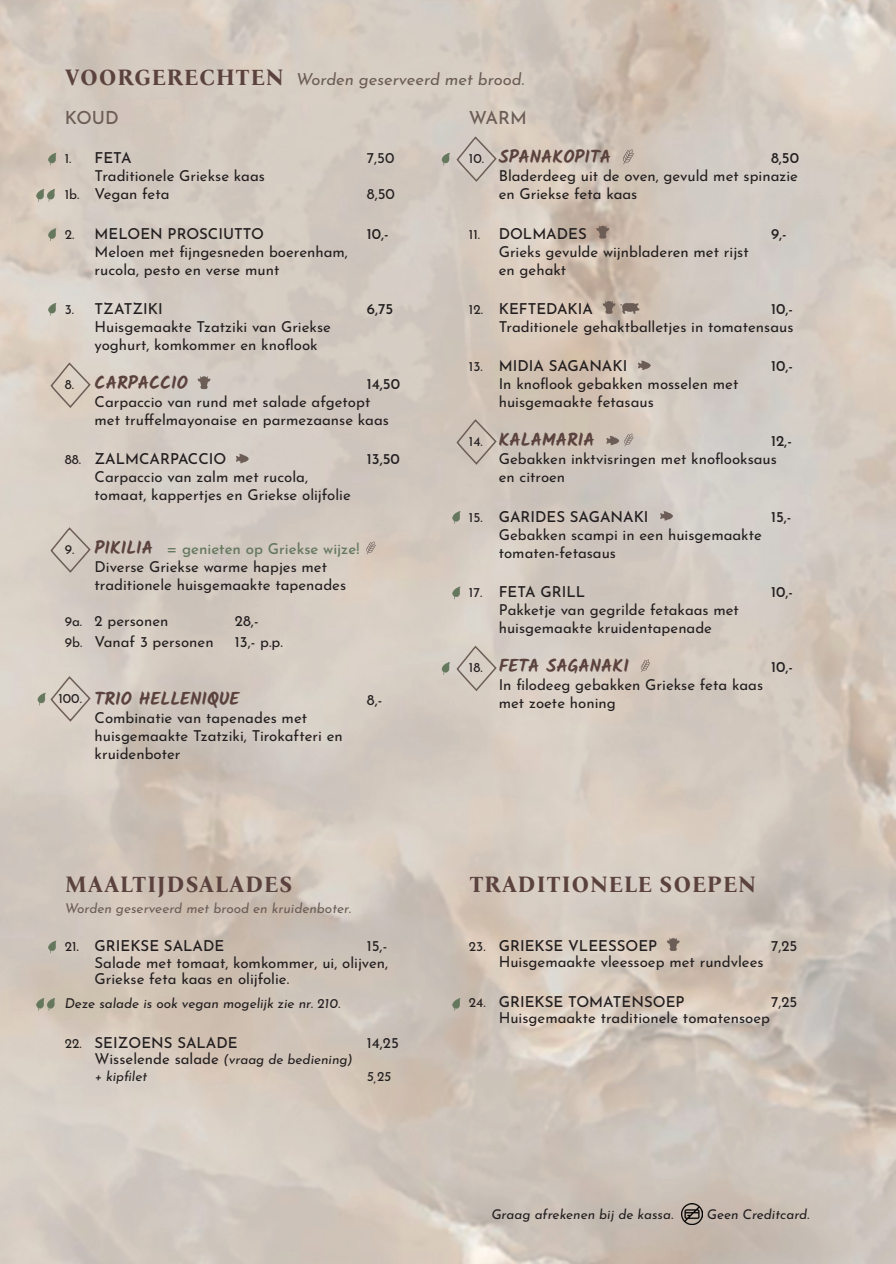
<style>
.page{position:relative;width:896px;height:1264px;background:#fff}
.page>*{position:absolute;margin:0;border:0;box-sizing:border-box;transform-origin:0 0}
.t1{font:700 22.5px "Bona Nova";letter-spacing:.04em;color:#5b423e}
.t2{font:700 18px "Kalam";color:#5b423e}
.t3{font:500 18px "Josefin Sans";color:#6c5e57}
.t4{font:italic 16.5px "Josefin Sans";color:#6c5e57}
.t5{font:15px/18px "Josefin Sans";color:#231f20}
.t6{font:500 15px "Josefin Sans";color:#231f20}
.t7{font:italic 13.5px/16.5px "Josefin Sans";color:#231f20}
.t8{font:italic 13.5px "Josefin Sans";color:#6c5e57}
.t9{font:13.5px "Josefin Sans";color:#231f20}
.s1{font-family:"Bona Nova";font-weight:700;font-style:normal;font-size:22.5px;color:#5b423e}
.s2{font-family:"Josefin Sans";font-weight:400;font-size:13.5px;color:#231f20}
.s3{font-weight:400;font-size:13.5px}
.s4{font-size:13.5px}
.s5{font-family:"Kalam";font-weight:700;font-size:18px;color:#5b423e}
.s6{font-weight:500;color:#65785e}
.s7{font-weight:400}
.s8{font-style:normal;font-size:15px}
</style>
<div class="page">
<img style="left:0;top:0;width:896px;height:1264px">
<svg style="left:622px;top:149px;width:12px;height:15px"></svg>
<svg style="left:596px;top:226px;width:13px;height:12px"></svg>
<svg style="left:602px;top:301px;width:37px;height:13px"></svg>
<svg style="left:638px;top:361px;width:12px;height:9px"></svg>
<svg style="left:606px;top:433px;width:27px;height:13px"></svg>
<svg style="left:660px;top:511px;width:13px;height:9px"></svg>
<svg style="left:640px;top:659px;width:10px;height:13px"></svg>
<svg style="left:667px;top:938px;width:12px;height:13px"></svg>
<svg style="left:452px;top:511px;width:8px;height:13px"></svg>
<svg style="left:452px;top:586px;width:8px;height:13px"></svg>
<svg style="left:452px;top:998px;width:8px;height:13px"></svg>
<svg style="left:48px;top:153px;width:8px;height:13px"></svg>
<svg style="left:36px;top:189px;width:19px;height:13px"></svg>
<svg style="left:48px;top:228px;width:8px;height:13px"></svg>
<svg style="left:48px;top:303px;width:8px;height:13px"></svg>
<svg style="left:48px;top:940px;width:8px;height:13px"></svg>
<svg style="left:36px;top:998px;width:19px;height:13px"></svg>
<svg style="left:49px;top:361px;width:43px;height:48px"></svg>
<svg style="left:198px;top:376px;width:12px;height:13px"></svg>
<svg style="left:236px;top:454px;width:13px;height:9px"></svg>
<svg style="left:366px;top:541px;width:10px;height:13px"></svg>
<svg style="left:37px;top:675px;width:55px;height:48px"></svg>
<svg style="left:441px;top:135px;width:57px;height:48px"></svg>
<svg style="left:455px;top:418px;width:43px;height:48px"></svg>
<svg style="left:441px;top:644px;width:57px;height:48px"></svg>
<img style="left:681px;top:1203px;width:21px;height:21px">
<svg style="left:49px;top:526px;width:43px;height:48px"></svg>
<p class="t4" style="left:65px;top:65px;width:460px"><span class="s1">VOORGERECHTEN</span> Worden geserveerd met brood.</p>
<p class="t3" style="left:469px;top:104px;width:59px">WARM</p>
<p class="t2" style="left:469px;top:146px;width:144px"><span class="s2">10.</span> SPANAKOPITA</p>
<p class="t6" style="left:771px;top:147px;width:30px">8,50</p>
<p class="t5" style="left:498px;top:166px;width:301px">Bladerdeeg uit de oven, gevuld met spinazie en Griekse feta kaas</p>
<p class="t6" style="left:469px;top:222px;width:119px"><span class="s3">11.</span> DOLMADES</p>
<p class="t6" style="left:771px;top:222px;width:17px">9,-</p>
<p class="t5" style="left:498px;top:241px;width:251px">Grieks gevulde wijnbladeren met rijst en gehakt</p>
<p class="t6" style="left:469px;top:297px;width:125px"><span class="s3">12.</span> KEFTEDAKIA</p>
<p class="t6" style="left:771px;top:297px;width:23px">10,-</p>
<p class="t5" style="left:498px;top:316px;width:296px">Traditionele gehaktballetjes in tomatensaus</p>
<p class="t6" style="left:469px;top:355px;width:160px"><span class="s3">13.</span> MIDIA SAGANAKI</p>
<p class="t6" style="left:771px;top:355px;width:23px">10,-</p>
<p class="t5" style="left:498px;top:374px;width:241px">In knoflook gebakken mosselen met huisgemaakte fetasaus</p>
<p class="t2" style="left:469px;top:430px;width:127px"><span class="s2">14.</span> KALAMARIA</p>
<p class="t6" style="left:771px;top:430px;width:22px">12,-</p>
<p class="t5" style="left:498px;top:449px;width:280px">Gebakken inktvisringen met knoflooksaus en citroen</p>
<p class="t6" style="left:469px;top:505px;width:181px"><span class="s3">15.</span> GARIDES SAGANAKI</p>
<p class="t6" style="left:771px;top:505px;width:22px">15,-</p>
<p class="t5" style="left:498px;top:524px;width:265px">Gebakken scampi in een huisgemaakte tomaten-fetasaus</p>
<p class="t6" style="left:469px;top:580px;width:118px"><span class="s3">17.</span> FETA GRILL</p>
<p class="t6" style="left:771px;top:580px;width:23px">10,-</p>
<p class="t5" style="left:498px;top:599px;width:242px">Pakketje van gegrilde fetakaas met huisgemaakte kruidentapenade</p>
<p class="t2" style="left:469px;top:655px;width:161px"><span class="s2">18.</span> FETA SAGANAKI</p>
<p class="t6" style="left:771px;top:656px;width:23px">10,-</p>
<p class="t5" style="left:498px;top:675px;width:266px">In filodeeg gebakken Griekse feta kaas met zoete honing</p>
<p class="t3" style="left:65px;top:104px;width:56px">KOUD</p>
<p class="t6" style="left:65px;top:147px;width:68px"><span class="s3">1.</span> FETA</p>
<p class="t5" style="left:367px;top:148px;width:29px">7,50</p>
<p class="t5" style="left:65px;top:166px;width:202px;text-indent:30px">Traditionele Griekse kaas<br><span class="s4">1b.</span> Vegan feta</p>
<p class="t5" style="left:367px;top:184px;width:30px">8,50</p>
<p class="t6" style="left:65px;top:222px;width:201px"><span class="s3">2.</span> MELOEN PROSCIUTTO</p>
<p class="t6" style="left:367px;top:222px;width:23px">10,-</p>
<p class="t5" style="left:95px;top:241px;width:255px">Meloen met fijngesneden boerenham, rucola, pesto en verse munt</p>
<p class="t6" style="left:65px;top:297px;width:99px"><span class="s3">3.</span> TZATZIKI</p>
<p class="t6" style="left:367px;top:297px;width:28px">6,75</p>
<p class="t5" style="left:95px;top:316px;width:238px">Huisgemaakte Tzatziki van Griekse yoghurt, komkommer en knoflook</p>
<p class="t2" style="left:65px;top:372px;width:125px"><span class="s2">8.</span> CARPACCIO</p>
<p class="t6" style="left:367px;top:373px;width:35px">14,50</p>
<p class="t5" style="left:95px;top:392px;width:296px">Carpaccio van rund met salade afgetopt met truffelmayonaise en parmezaanse kaas</p>
<p class="t6" style="left:65px;top:448px;width:163px"><span class="s3">88.</span> ZALMCARPACCIO</p>
<p class="t6" style="left:367px;top:448px;width:35px">13,50</p>
<p class="t5" style="left:95px;top:467px;width:258px">Carpaccio van zalm met rucola, tomaat, kappertjes en Griekse olijfolie</p>
<p class="t5" style="left:95px;top:539px;width:266px;text-indent:-30px"><span class="s4">9.</span> <span class="s5">PIKILIA</span> <span class="s6">= genieten op Griekse wijze!<br></span>Diverse Griekse warme hapjes met traditionele huisgemaakte tapenades</p>
<p class="t5" style="left:65px;top:611px;width:105px"><span class="s4">9a.</span> 2 personen</p>
<p class="t5" style="left:235px;top:611px;width:25px">28,-</p>
<p class="t5" style="left:65px;top:632px;width:150px"><span class="s4">9b.</span> Vanaf 3 personen</p>
<p class="t5" style="left:235px;top:632px;width:49px">13,- p.p.</p>
<p class="t2" style="left:95px;top:688px;width:146px">TRIO HELLENIQUE</p>
<p class="t5" style="left:367px;top:689px;width:17px">8,-</p>
<p class="t5" style="left:95px;top:707px;width:250px">Combinatie van tapenades met huisgemaakte Tzatziki, Tirokafteri en kruidenboter</p>
<p class="t9" style="left:58px;top:688px;width:25px">100.</p>
<h1 class="t1" style="left:65px;top:867px;width:229px">MAALTIJDSALADES</h1>
<p class="t8" style="left:65px;top:897px;width:288px">Worden geserveerd met brood en kruidenboter.</p>
<h1 class="t1" style="left:469px;top:867px;width:288px">TRADITIONELE SOEPEN</h1>
<p class="t6" style="left:65px;top:935px;width:161px"><span class="s3">21</span><span class="s7">.</span> GRIEKSE SALADE</p>
<p class="t5" style="left:95px;top:936px;width:295px;line-height:16.5px;text-align:justify;text-indent:272px">15,- Salade met tomaat, komkommer, ui, olijven, Griekse feta kaas en olijfolie.</p>
<p class="t7" style="left:65px;top:994px;width:277px">Deze salade is ook vegan mogelijk zie nr. 210.</p>
<p class="t6" style="left:65px;top:1031px;width:174px"><span class="s3">22.</span> SEIZOENS SALADE</p>
<p class="t5" style="left:367px;top:1032px;width:34px">14,25</p>
<p class="t7" style="left:95px;top:1049px;width:259px"><span class="s8">Wisselende salade</span> (vraag de bediening) + kipfilet</p>
<p class="t7" style="left:367px;top:1066px;width:26px">5,25</p>
<p class="t6" style="left:469px;top:934px;width:190px"><span class="s3">23.</span> GRIEKSE VLEESSOEP</p>
<p class="t5" style="left:771px;top:935px;width:28px">7,25</p>
<p class="t5" style="left:498px;top:952px;width:266px">Huisgemaakte vleessoep met rundvlees</p>
<p class="t6" style="left:469px;top:990px;width:217px"><span class="s3">24.</span> GRIEKSE TOMATENSOEP</p>
<p class="t5" style="left:771px;top:991px;width:28px">7,25</p>
<p class="t5" style="left:498px;top:1008px;width:273px">Huisgemaakte traditionele tomatensoep</p>
<p class="t7" style="left:491px;top:1205px;width:183px">Graag afrekenen bij de kassa.</p>
<p class="t7" style="left:706px;top:1205px;width:104px">Geen Creditcard.</p>
</div>
